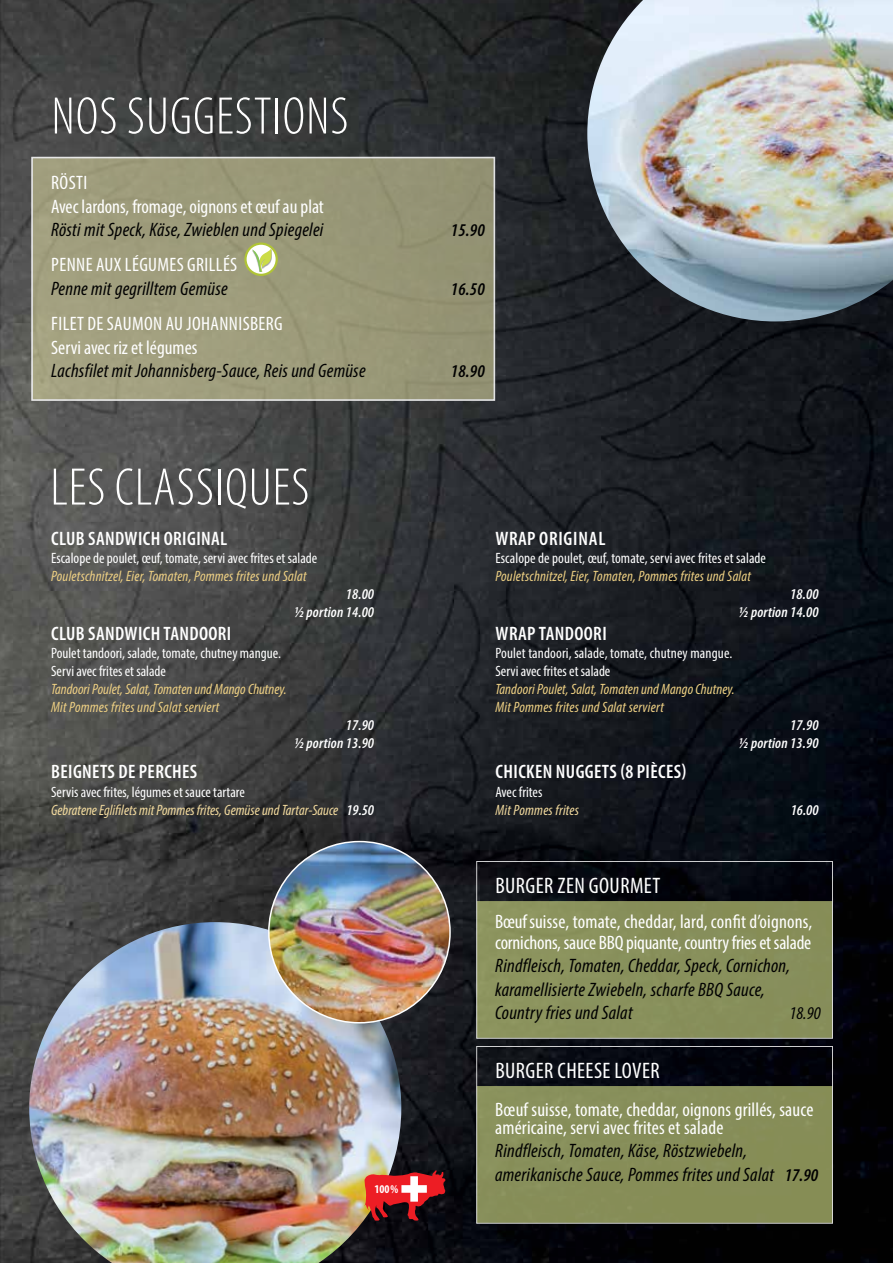
<style>
.page{position:relative;width:893px;height:1263px;background:#fff}
.page>*{position:absolute;margin:0;border:0;box-sizing:border-box;transform-origin:0 0}
.t1{font:300 condensed 53.25px "Myriad Pro";letter-spacing:.02em;color:#fff}
.t2{font:condensed 22.5px "Myriad Pro";letter-spacing:.02em;color:#fff}
.t3{font:italic condensed 19.5px/23.4px "Myriad Pro";letter-spacing:.015em;color:#000}
.t4{font:condensed 19.5px/23.4px "Myriad Pro";letter-spacing:.01em;color:#fff}
.t5{font:condensed 19.5px/21px "Myriad Pro";letter-spacing:-.01em;color:#fff}
.t6{font:600 condensed 19.5px "Myriad Pro";letter-spacing:.02em;color:#fff}
.t7{font:600 condensed 19.5px "Myriad Pro";letter-spacing:.04em;color:#fff}
.t8{font:italic 600 condensed 18px "Myriad Pro";letter-spacing:.01em;color:#000}
.t9{font:italic condensed 18px "Myriad Pro";color:#000}
.t10{font:italic condensed 15px/18px "Myriad Pro";letter-spacing:.015em;color:#eed083}
.t11{font:condensed 15px/18.1px "Myriad Pro";color:#fff}
.t12{font:italic condensed 15px/18px "Myriad Pro";color:#f2da9e}
.t13{font:italic 600 condensed 15px/18px "Myriad Pro";letter-spacing:.01em;color:#fff;text-align:right}
.t14{font:700 condensed 11.85px "Myriad Pro";color:#fff}
.s1{font-style:normal;color:#fff}
.s2{font-weight:600;color:#fff}
.s3{font-weight:600;font-size:18px}
</style>
<div class="page">
<img style="left:1px;top:0;width:892px;height:1263px">
<img style="left:0;top:0;width:1px;height:1263px">
<img style="left:29px;top:922px;width:372px;height:341px">
<img style="left:269px;top:841px;width:181px;height:182px;border-radius:91px">
<svg style="left:364px;top:1169px;width:82px;height:52px;background:#9a3233"></svg>
<div style="left:478px;top:901px;width:353px;height:136px;background:#88905c"></div>
<div style="left:476px;top:861px;width:357px;height:178px;border:1px solid #fff"></div>
<div style="left:31px;top:157px;width:464px;height:244px;background:#9c9a7a"></div>
<div style="left:31px;top:157px;width:464px;height:244px;border:2px solid #fff"></div>
<svg style="left:245px;top:244px;width:32px;height:31px"></svg>
<div style="left:244px;top:242px;width:34px;height:34px;border:2px solid #b0c436;border-radius:50%"></div>
<svg style="left:252px;top:249px;width:19px;height:23px"></svg>
<img style="left:587px;top:0;width:306px;height:321px">
<div style="left:478px;top:1086px;width:353px;height:136px;background:#868d58"></div>
<div style="left:476px;top:1046px;width:357px;height:178px;border:1px solid #fff"></div>
<h1 class="t1" style="left:52px;top:88px;width:298px">NOS SUGGESTIONS</h1>
<p class="t4" style="left:51px;top:171px;width:274px">RÖSTI<br>Avec lardons, fromage, oignons et œuf au plat</p>
<p class="t3" style="left:51px;top:218px;width:274px">Rösti mit Speck, Käse, Zwieblen und Spiegelei</p>
<p class="t8" style="left:451px;top:220px;width:36px">15.90</p>
<p class="t4" style="left:51px;top:253px;width:188px">PENNE AUX LÉGUMES GRILLÉS</p>
<p class="t3" style="left:51px;top:276px;width:178px">Penne mit gegrilltem Gemüse</p>
<p class="t8" style="left:451px;top:279px;width:36px">16.50</p>
<p class="t4" style="left:51px;top:312px;width:233px">FILET DE SAUMON AU JOHANNISBERG<br>Servi avec riz et légumes</p>
<p class="t3" style="left:51px;top:359px;width:316px">Lachsfilet mit Johannisberg-Sauce, Reis und Gemüse</p>
<p class="t8" style="left:451px;top:361px;width:36px">18.90</p>
<h1 class="t1" style="left:50px;top:459px;width:260px">LES CLASSIQUES</h1>
<p class="t6" style="left:51px;top:527px;width:178px">CLUB SANDWICH ORIGINAL</p>
<p class="t11" style="left:51px;top:548px;width:268px">Escalope de poulet, œuf, tomate, servi avec frites et salade</p>
<p class="t10" style="left:51px;top:566px;width:257px">Pouletschnitzel, Eier, Tomaten, Pommes frites und Salat</p>
<p class="t13" style="left:295px;top:585px;width:81px">18.00<br>½ portion 14.00</p>
<p class="t6" style="left:51px;top:623px;width:182px">CLUB SANDWICH TANDOORI</p>
<p class="t11" style="left:51px;top:644px;width:231px">Poulet tandoori, salade, tomate, chutney mangue.<br>Servi avec frites et salade</p>
<p class="t10" style="left:51px;top:680px;width:237px">Tandoori Poulet, Salat, Tomaten und Mango Chutney.<br>Mit Pommes frites und Salat serviert</p>
<p class="t13" style="left:295px;top:717px;width:81px">17.90<br>½ portion 13.90</p>
<p class="t6" style="left:51px;top:761px;width:148px">BEIGNETS DE PERCHES</p>
<p class="t12" style="left:51px;top:782px;width:325px"><span class="s1">Servis avec frites, légumes et sauce tartare<br></span>Gebratene Eglifilets mit Pommes frites, Gemüse und Tartar-Sauce <span class="s2">19.50</span></p>
<p class="t14" style="left:374px;top:1181px;width:25px">100%</p>
<p class="t7" style="left:496px;top:527px;width:111px">WRAP ORIGINAL</p>
<p class="t11" style="left:495px;top:548px;width:272px">Escalope de poulet, œuf, tomate, servi avec frites et salade</p>
<p class="t10" style="left:495px;top:566px;width:257px">Pouletschnitzel, Eier, Tomaten, Pommes frites und Salat</p>
<p class="t13" style="left:739px;top:585px;width:81px">18.00<br>½ portion 14.00</p>
<p class="t6" style="left:496px;top:623px;width:113px">WRAP TANDOORI</p>
<p class="t11" style="left:495px;top:644px;width:238px">Poulet tandoori, salade, tomate, chutney mangue.<br>Servi avec frites et salade</p>
<p class="t10" style="left:495px;top:680px;width:241px">Tandoori Poulet, Salat, Tomaten und Mango Chutney.<br>Mit Pommes frites und Salat serviert</p>
<p class="t13" style="left:739px;top:717px;width:81px">17.90<br>½ portion 13.90</p>
<p class="t6" style="left:496px;top:761px;width:192px">CHICKEN NUGGETS (8 PIÈCES)</p>
<p class="t11" style="left:495px;top:782px;width:48px">Avec frites</p>
<p class="t12" style="left:495px;top:800px;width:85px">Mit Pommes frites</p>
<p class="t13" style="left:791px;top:801px;width:29px">16.00</p>
<p class="t2" style="left:495px;top:872px;width:166px">BURGER ZEN GOURMET</p>
<p class="t5" style="left:495px;top:910px;width:319px">Bœuf suisse, tomate, cheddar, lard, confit d’oignons, cornichons, sauce BBQ piquante, country fries et salade</p>
<p class="t3" style="left:495px;top:954px;width:297px">Rindfleisch, Tomaten, Cheddar, Speck, Cornichon, karamellisierte Zwiebeln, scharfe BBQ Sauce,<br>Country fries und Salat</p>
<p class="t9" style="left:789px;top:1002px;width:33px">18.90</p>
<p class="t2" style="left:495px;top:1057px;width:166px">BURGER CHEESE LOVER</p>
<p class="t4" style="left:495px;top:1100px;width:320px;line-height:18.1px">Bœuf suisse, tomate, cheddar, oignons grillés, sauce américaine, servi avec frites et salade</p>
<p class="t3" style="left:495px;top:1139px;width:325px">Rindfleisch, Tomaten, Käse, Röstzwiebeln, amerikanische Sauce, Pommes frites und Salat <span class="s3">17.90</span></p>
</div>
